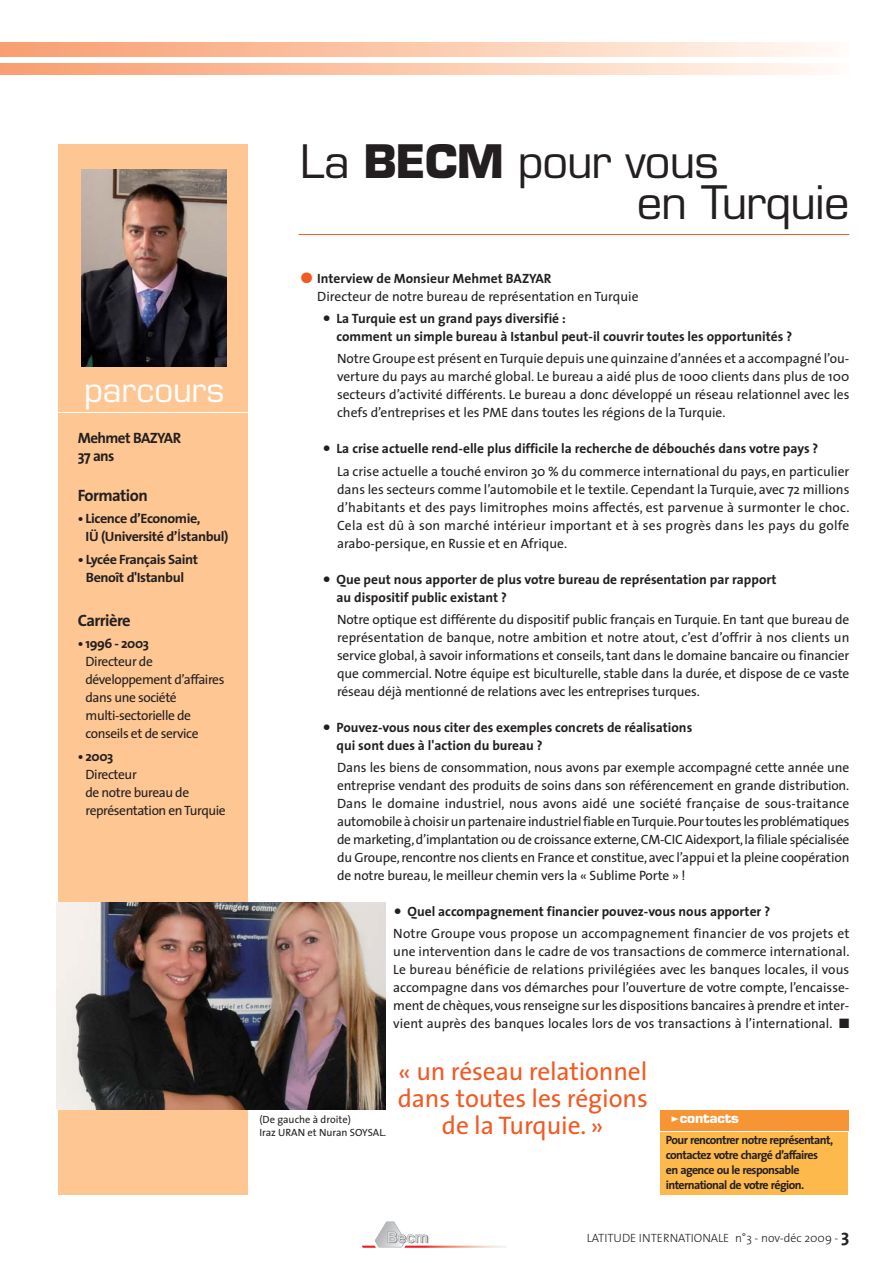
<style>
.page{position:relative;width:891px;height:1263px;background:#fff}
.page>*{position:absolute;margin:0;border:0;box-sizing:border-box;transform-origin:0 0}
.t1{font:45px/40.5px "Eurostile";letter-spacing:-.02em;color:#231f20}
.t2{font:33px "Eurostile";color:#fff}
.t3{font:25.5px/27px "The Sans";letter-spacing:-.005em;color:#f15a22;text-align:center}
.t4{font:700 16.5px "The Sans";letter-spacing:-.03em;color:#231f20}
.t5{font:700 15px/18px "The Sans";letter-spacing:-.035em;color:#231f20}
.t6{font:13.5px/18px "The Sans";color:#231f20;text-align:justify}
.t7{font:700 13.5px/18px "The Sans";color:#231f20}
.t8{font:13.5px/18px "The Sans";letter-spacing:-.03em;color:#231f20}
.t9{font:700 13.5px/18px "The Sans";letter-spacing:-.03em;color:#231f20}
.t10{font:700 13.5px/18px "The Sans";letter-spacing:-.03em;color:#231f20;text-align:center;scale:1.05 1}
.t11{font:700 13.5px "Eurostile";letter-spacing:-.015em;color:#fff}
.t12{font:700 12px/15px "The Sans";letter-spacing:-.05em;color:#231f20}
.t13{font:300 12px "The Sans";color:#231f20}
.t14{font:10.5px/12.6px "The Sans";color:#231f20}
.s1{font-family:"Lucida Grande";font-weight:400}
.s2{font-weight:700}
.s3{color:#f15a22}
.s4{font-family:"Lucida Grande";font-weight:400;font-size:16.5px}
.s5{font-family:"Lucida Grande";font-size:16.5px}
.s6{font-family:"The Sans Bold Caps";font-weight:400}
.s7{font-weight:700;font-size:18px}
</style>
<div class="page">
<svg style="left:362px;top:1221px;width:144px;height:27px"></svg>
<div style="left:58px;top:145px;width:190px;height:1050px;background:#fdc692"></div>
<div style="left:0;top:43px;width:849px;height:31px;background:linear-gradient(to right,#f89d6d,#fffaf4)"></div>
<div style="left:0;top:57px;width:849px;height:6px;background:#fff"></div>
<img style="left:81px;top:169px;width:145px;height:198px">
<img style="left:57px;top:903px;width:329px;height:206px">
<hr style="left:56px;top:412px;width:211px;height:1px;background:#fff">
<div style="left:660px;top:1132px;width:188px;height:63px;background:#fdb94c"></div>
<div style="left:660px;top:1110px;width:189px;height:20px;background:#f79433"></div>
<hr style="left:298px;top:234px;width:551px;height:1px;background:#f15a22">
<h2 class="t2" style="left:84px;top:377px;width:142px">parcours</h2>
<p class="t5" style="left:78px;top:430px;width:105px">Mehmet BAZYAR<br>37 ans</p>
<p class="t4" style="left:78px;top:489px;width:72px">Formation</p>
<p class="t9" style="left:86px;top:511px;width:145px;text-indent:-8px">• Licence d’Economie,<br>IÜ (Université d’<span class="s1">-</span>stanbul)</p>
<p class="t10" style="left:78px;top:551px;width:116px">• Lycée Français Saint<br>Benoît d'Istanbul</p>
<p class="t4" style="left:78px;top:614px;width:55px">Carrière</p>
<p class="t9" style="left:78px;top:636px;width:73px">• 1996 - 2003</p>
<p class="t8" style="left:86px;top:654px;width:140px">Directeur de développement d’affaires dans une société multi-sectorielle de conseils et de service</p>
<p class="t7" style="left:78px;top:748px;width:37px">• 2003</p>
<p class="t8" style="left:86px;top:766px;width:142px">Directeur<br>de notre bureau de représentation en Turquie</p>
<h1 class="t1" style="left:637px;top:146px;width:214px;text-indent:-337px">La <span class="s2">BECM</span> pour vous<br>en Turquie</h1>
<p class="t6" style="left:317px;top:271px;width:323px;text-indent:-16px"><span class="s3">●</span> <span class="s2">Interview de Monsieur Mehmet BAZYAR<br></span>Directeur de notre bureau de représentation en Turquie</p>
<p class="t7" style="left:337px;top:311px;width:457px;text-indent:-14px"><span class="s4">•</span> La Turquie est un grand pays diversifié :<br>comment un simple bureau à Istanbul peut-il couvrir toutes les opportunités ?</p>
<p class="t6" style="left:337px;top:351px;width:514px">Notre Groupe est présent en Turquie depuis une quinzaine d’années et a accompagné l’ou&shy;verture du pays au marché global. Le bureau a aidé plus de 1000 clients dans plus de 100 secteurs d’activité différents. Le bureau a donc développé un réseau relationnel avec les chefs d’entreprises et les PME dans toutes les régions de la Turquie.</p>
<p class="t6" style="left:337px;top:439px;width:514px;line-height:22.2px;text-indent:-15px"><span class="s5">•</span> <span class="s2">La crise actuelle rend-elle plus difficile la recherche de débouchés dans votre pays ?<br></span>La crise actuelle a touché environ 30 % du commerce international du pays, en particulier</p>
<p class="t6" style="left:337px;top:481px;width:514px">dans les secteurs comme l’automobile et le textile. Cependant la Turquie, avec 72 millions d’habitants et des pays limitrophes moins affectés, est parvenue à surmonter le choc.<br>Cela est dû à son marché intérieur important et à ses progrès dans les pays du golfe arabo-persique, en Russie et en Afrique.</p>
<p class="t7" style="left:337px;top:571px;width:442px;text-indent:-14px"><span class="s4">•</span> Que peut nous apporter de plus votre bureau de représentation par rapport au dispositif public existant ?</p>
<p class="t6" style="left:337px;top:612px;width:514px">Notre optique est différente du dispositif public français en Turquie. En tant que bureau de représentation de banque, notre ambition et notre atout, c’est d’offrir à nos clients un service global, à savoir informations et conseils, tant dans le domaine bancaire ou financier que commercial. Notre équipe est biculturelle, stable dans la durée, et dispose de ce vaste réseau déjà mentionné de relations avec les entreprises turques.</p>
<p class="t7" style="left:337px;top:720px;width:357px;text-indent:-14px"><span class="s4">•</span> Pouvez-vous nous citer des exemples concrets de réalisations qui sont dues à l'action du bureau ?</p>
<p class="t6" style="left:337px;top:760px;width:514px">Dans les biens de consommation, nous avons par exemple accompagné cette année une entreprise vendant des produits de soins dans son référencement en grande distribution.<br>Dans le domaine industriel, nous avons aidé une société française de sous-traitance automobile à choisir un partenaire industriel fiable en Turquie. Pour toutes les problématiques de marketing, d’implantation ou de croissance externe, CM-CIC Aidexport, la filiale spécialisée du Groupe, rencontre nos clients en France et constitue, avec l’appui et la pleine coopération de notre bureau, le meilleur chemin vers la « Sublime Porte » !</p>
<p class="t6" style="left:393px;top:902px;width:458px;line-height:22.2px"><span class="s5">•</span> <span class="s2">Quel accompagnement financier pouvez-vous nous apporter ?<br></span>Notre Groupe vous propose un accompagnement financier de vos projets et</p>
<p class="t6" style="left:393px;top:944px;width:458px">une intervention dans le cadre de vos transactions de commerce international.<br>Le bureau bénéficie de relations privilégiées avec les banques locales, il vous accompagne dans vos démarches pour l’ouverture de votre compte, l’encaisse&shy;ment de chèques, vous renseigne sur les dispositions bancaires à prendre et inter&shy;vient auprès des banques locales lors de vos transactions à l’international. ■</p>
<p class="t14" style="left:259px;top:1114px;width:128px">(De gauche à droite)<br>Iraz URAN et Nuran SOYSAL.</p>
<h3 class="t3" style="left:398px;top:1060px;width:252px">« un réseau relationnel dans toutes les régions de la Turquie. »</h3>
<p class="t11" style="left:671px;top:1113px;width:70px"><span class="s6">&gt;</span>contacts</p>
<p class="t12" style="left:666px;top:1134px;width:169px">Pour rencontrer notre représentant, contactez votre chargé d’affaires en agence ou le responsable international de votre région.</p>
<p class="t13" style="left:587px;top:1233px;width:264px">LATITUDE INTERNATIONALE n°3 - nov-déc 2009 - <span class="s7">3</span></p>
</div>
